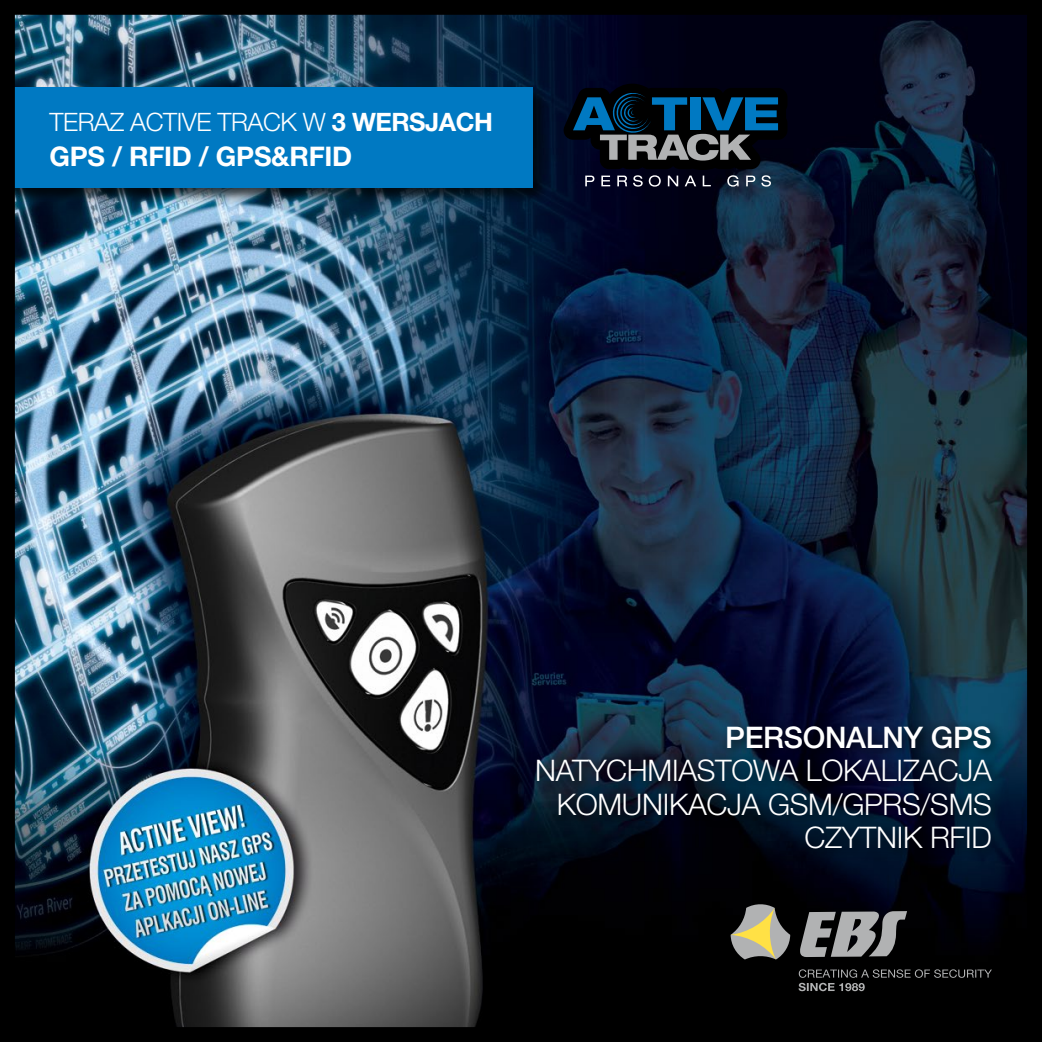
<style>
.page{position:relative;width:1042px;height:1042px;background:#fff}
.page>*{position:absolute;margin:0;border:0;box-sizing:border-box;transform-origin:0 0}
.t1{font:300 29.75px/33.2px "Helvetica Neue LT Pro";letter-spacing:-.01em;color:#fff}
.t2{font:500 29.75px "Helvetica Neue LT Pro";letter-spacing:-.01em;color:#fff}
.t3{font:700 27.12px "Helvetica Neue LT Pro";letter-spacing:-.01em;color:#fff}
.t4{font:300 25.38px "Helvetica Neue LT Pro";letter-spacing:-.02em;color:#fff}
.s1{font-weight:700}
</style>
<div class="page">
<img style="left:0;top:0;width:1042px;height:1042px">
<p class="t4" style="left:50px;top:107px;width:445px">TERAZ ACTIVE TRACK W <span class="s1">3 WERSJACH</span></p>
<p class="t3" style="left:50px;top:139px;width:304px">GPS / RFID / GPS&amp;RFID</p>
<p class="t2" style="left:725px;top:720px;width:268px">PERSONALNY GPS</p>
<p class="t1" style="left:557px;top:753px;width:437px;text-indent:-22px">NATYCHMIASTOWA LOKALIZACJA<br>KOMUNIKACJA</p>
<p class="t1" style="left:768px;top:787px;width:225px;text-align:right">GSM/GPRS/SMS<br>CZYTNIK RFID</p>
</div>
